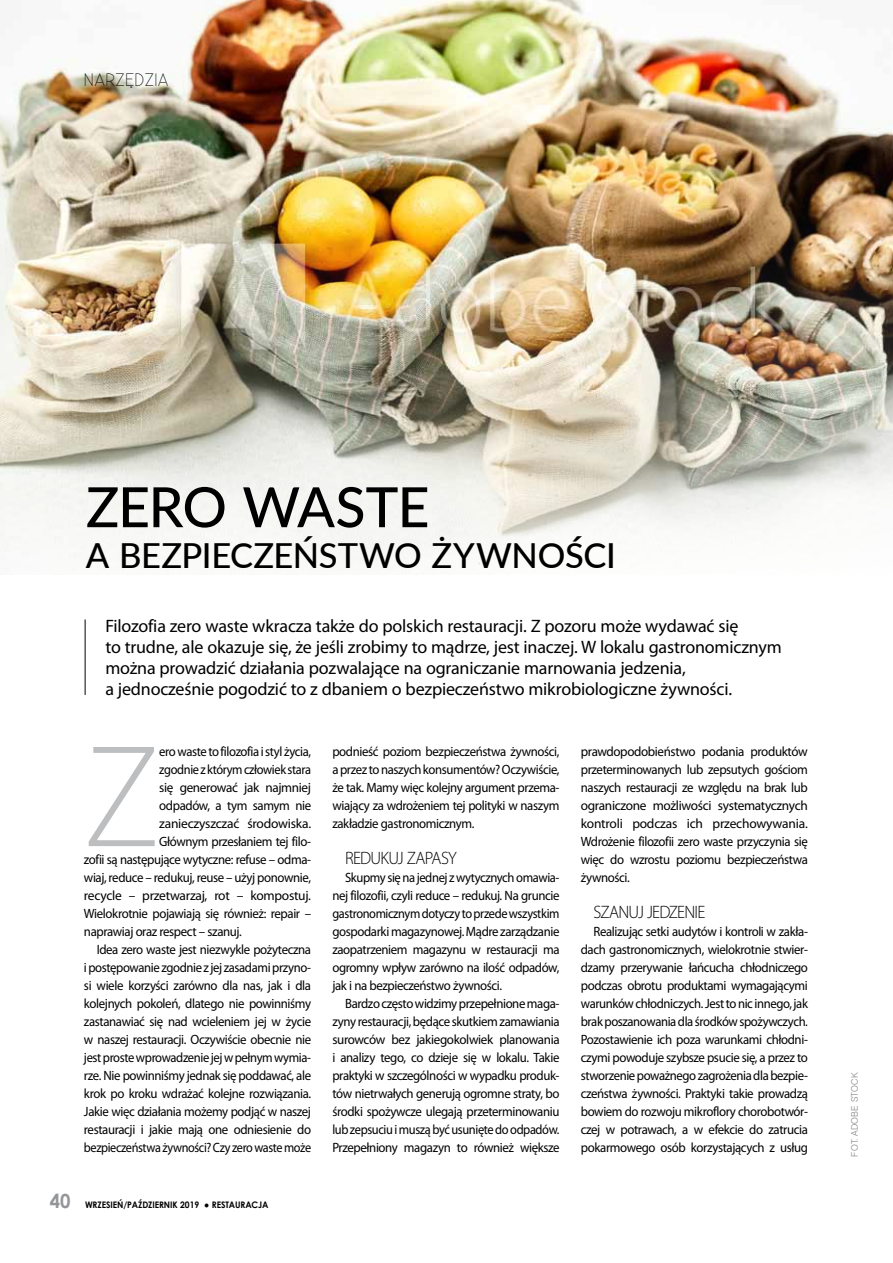
<style>
.page{position:relative;width:893px;height:1263px;background:#fff}
.page>*{position:absolute;margin:0;border:0;box-sizing:border-box;transform-origin:0 0}
.t1{font:300 147px "Myriad Pro";color:#bcbec0;scale:.95 1}
.t2{font:500 55.5px "Lato";letter-spacing:-.02em;color:#000}
.t3{font:500 34.5px "Lato";letter-spacing:-.01em;color:#000}
.t4{font:18px/21px "Myriad Pro";letter-spacing:-.01em;color:#000}
.t5{font:300 18px "Myriad Pro";letter-spacing:-.045em;color:#000;scale:.95 1}
.t6{font:300 18px "Existence";color:#000}
.t7{font:13.5px/18px "Myriad Pro";letter-spacing:-.03em;color:#000;text-align:justify;scale:.95 1}
.t8{font:13.5px/18px "Myriad Pro";letter-spacing:-.03em;color:#000;text-align:justify;scale:.94 1}
.t9{font:13.5px/18px "Myriad Pro";letter-spacing:-.03em;color:#000;text-align:justify;scale:.96 1}
.t10{font:13.5px "Myriad Pro";letter-spacing:-.03em;color:#000}
.t11{font:13.5px "Myriad Pro";letter-spacing:-.03em;color:#000;scale:.91 1}
.t12{font:13.5px "Myriad Pro";letter-spacing:-.03em;color:#000;scale:.93 1}
.t13{font:13.5px "Myriad Pro";letter-spacing:-.03em;color:#000;scale:.92 1}
.t14{font:700 9px "Century Gothic";letter-spacing:-.01em;color:#000;scale:.95 1}
.t15{font:9px "Swis 721 Lt EU";letter-spacing:.015em;color:#828487}
.s1{font-size:19.5px;color:#939598}
</style>
<div class="page">
<img style="left:0;top:0;width:893px;height:565px">
<hr style="left:85px;top:619px;width:1px;height:76px;background:#000">
<h3 class="t6" style="left:84px;top:70px;width:86px">NARZĘDZIA</h3>
<h2 class="t2" style="left:86px;top:467px;width:345px">ZERO WASTE</h2>
<h3 class="t3" style="left:86px;top:530px;width:531px">A BEZPIECZEŃSTWO ŻYWNOŚCI</h3>
<p class="t4" style="left:105px;top:615px;width:678px">Filozofia zero waste wkracza także do polskich restauracji. Z pozoru może wydawać się<br>to trudne, ale okazuje się, że jeśli zrobimy to mądrze, jest inaczej. W lokalu gastronomicznym można prowadzić działania pozwalające na ograniczanie marnowania jedzenia,<br>a jednocześnie pogodzić to z dbaniem o bezpieczeństwo mikrobiologiczne żywności.</p>
<h1 class="t1" style="left:84px;top:709px;width:81px">Z</h1>
<p class="t8" style="left:159px;top:742px;width:163px">ero waste to filozofia i styl życia,</p>
<p class="t13" style="left:159px;top:761px;width:167px">zgodnie z którym człowiek stara</p>
<p class="t10" style="left:159px;top:779px;width:153px">się generować jak najmniej</p>
<p class="t7" style="left:159px;top:796px;width:161px">odpadów, a tym samym nie</p>
<p class="t10" style="left:159px;top:815px;width:153px">zanieczyszczać środowiska.</p>
<p class="t7" style="left:159px;top:832px;width:161px">Głównym przesłaniem tej filo-</p>
<p class="t7" style="left:84px;top:850px;width:241px">zofii są następujące wytyczne: refuse – odma-</p>
<p class="t7" style="left:84px;top:868px;width:241px">wiaj, reduce – redukuj, reuse – użyj ponownie,</p>
<p class="t10" style="left:84px;top:887px;width:229px">recycle – przetwarzaj, rot – kompostuj.</p>
<p class="t7" style="left:84px;top:904px;width:241px">Wielokrotnie pojawiają się również: repair –</p>
<p class="t7" style="left:84px;top:922px;width:168px">naprawiaj oraz respect – szanuj.</p>
<p class="t7" style="left:97px;top:940px;width:227px">Idea zero waste jest niezwykle pożyteczna</p>
<p class="t8" style="left:84px;top:958px;width:243px">i postępowanie zgodnie z jej zasadami przyno-</p>
<p class="t7" style="left:84px;top:976px;width:241px">si wiele korzyści zarówno dla nas, jak i dla</p>
<p class="t7" style="left:84px;top:994px;width:241px">kolejnych pokoleń, dlatego nie powinniśmy</p>
<p class="t7" style="left:84px;top:1012px;width:241px">zastanawiać się nad wcieleniem jej w życie</p>
<p class="t7" style="left:84px;top:1030px;width:241px">w naszej restauracji. Oczywiście obecnie nie</p>
<p class="t12" style="left:84px;top:1049px;width:246px">jest proste wprowadzenie jej w pełnym wymia-</p>
<p class="t7" style="left:84px;top:1066px;width:241px">rze. Nie powinniśmy jednak się poddawać, ale</p>
<p class="t7" style="left:84px;top:1084px;width:241px">krok po kroku wdrażać kolejne rozwiązania.</p>
<p class="t7" style="left:84px;top:1102px;width:241px">Jakie więc działania możemy podjąć w naszej</p>
<p class="t7" style="left:84px;top:1120px;width:241px">restauracji i jakie mają one odniesienie do</p>
<p class="t11" style="left:84px;top:1139px;width:251px">bezpieczeństwa żywności? Czy zero waste może</p>
<p class="t14" style="left:50px;top:1197px;width:232px"><span class="s1">40</span> WRZESIEŃ/PAŹDZIERNIK 2019 ● RESTAURACJA</p>
<p class="t7" style="left:332px;top:742px;width:241px">podnieść poziom bezpieczeństwa żywności, a przez to naszych konsumentów? Oczywiście, że tak. Mamy więc kolejny argument przema&shy;wiający za wdrożeniem tej polityki w naszym zakładzie gastronomicznym.</p>
<h3 class="t5" style="left:345px;top:847px;width:119px">REDUKUJ ZAPASY</h3>
<p class="t8" style="left:332px;top:868px;width:243px;text-indent:13px">Skupmy się na jednej z wytycznych omawia&shy;nej filozofii, czyli reduce – redukuj. Na gruncie gastronomicznym dotyczy to przede wszystkim gospodarki magazynowej. Mądre zarządzanie zaopatrzeniem magazynu w restauracji ma ogromny wpływ zarówno na ilość odpadów, jak i na bezpieczeństwo żywności.</p>
<p class="t7" style="left:332px;top:994px;width:241px;text-indent:13px">Bardzo często widzimy przepełnione maga&shy;zyny restauracji, będące skutkiem zamawiania surowców bez jakiegokolwiek planowania i analizy tego, co dzieje się w lokalu. Takie praktyki w szczególności w wypadku produk&shy;tów nietrwałych generują ogromne straty, bo środki spożywcze ulegają przeterminowaniu lub zepsuciu i muszą być usunięte do odpadów.<br>Przepełniony magazyn to również większe</p>
<p class="t9" style="left:581px;top:742px;width:238px">prawdopodobieństwo podania produktów przeterminowanych lub zepsutych gościom naszych restauracji ze względu na brak lub ograniczone możliwości systematycznych kontroli podczas ich przechowywania.<br>Wdrożenie filozofii zero waste przyczynia się więc do wzrostu poziomu bezpieczeństwa żywności.</p>
<h3 class="t5" style="left:594px;top:901px;width:119px">SZANUJ JEDZENIE</h3>
<p class="t7" style="left:581px;top:922px;width:241px;text-indent:13px">Realizując setki audytów i kontroli w zakła&shy;dach gastronomicznych, wielokrotnie stwier&shy;dzamy przerywanie łańcucha chłodniczego podczas obrotu produktami wymagającymi warunków chłodniczych. Jest to nic innego, jak brak poszanowania dla środków spożywczych.<br>Pozostawienie ich poza warunkami chłodni&shy;czymi powoduje szybsze psucie się, a przez to stworzenie poważnego zagrożenia dla bezpie&shy;czeństwa żywności. Praktyki takie prowadzą bowiem do rozwoju mikroflory chorobotwór&shy;czej w potrawach, a w efekcie do zatrucia pokarmowego osób korzystających z usług</p>
<p class="t15" style="left:849px;top:1157px;width:85px;rotate:-90deg">FOT. adobe stock</p>
</div>
